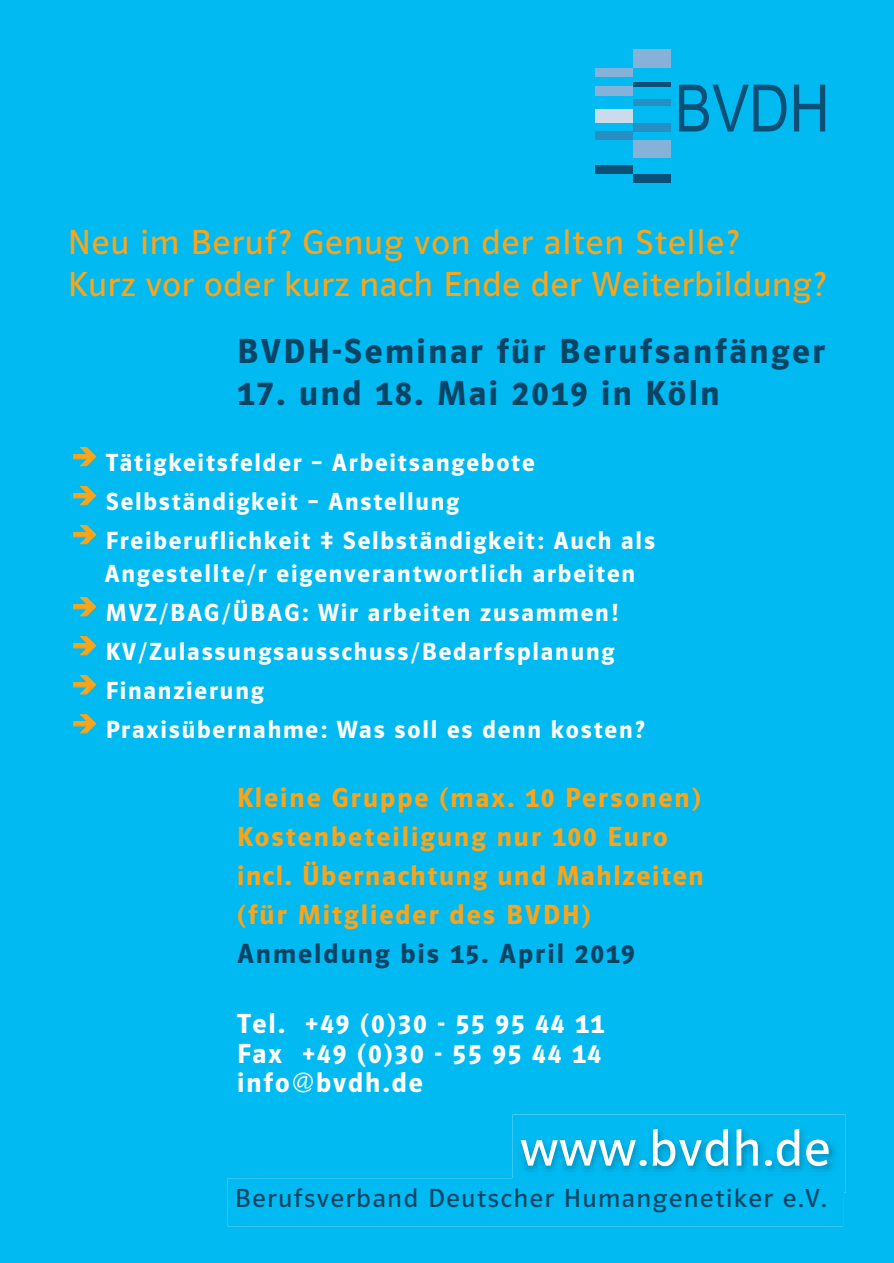
<style>
.page{position:relative;width:894px;height:1263px;background:#fff}
.page>*{position:absolute;margin:0;border:0;box-sizing:border-box;transform-origin:0 0}
.t1{font:52.8px "Polo 22 Buch";letter-spacing:.03em;color:#fff}
.t2{font:36px/42px "Polo 22 Buch";letter-spacing:.025em;color:#f9a51b}
.t3{font:36px "Polo 22 Halbfett";letter-spacing:.07em;color:#074465}
.t4{font:28.5px/39px "Polo 22 Halbfett";letter-spacing:.07em;color:#f9a51b}
.t5{font:28.5px/29.4px "Polo 22 Halbfett";letter-spacing:.07em;color:#fff;text-align:justify}
.t6{font:28.5px "Polo 22 Halbfett";letter-spacing:.07em;color:#074465}
.t7{font:27px "Polo 22 Buch";letter-spacing:.065em;color:#074465}
.t8{font:25.5px/39px "Polo 22 Halbfett";letter-spacing:.07em;color:#fff}
</style>
<div class="page">
<div style="left:0;top:0;width:894px;height:1262px;background:#00baf1"></div>
<img style="left:512px;top:1114px;width:333px;height:78px">
<div style="left:228px;top:1177px;width:615px;height:48px;background:#00baf1"></div>
<div style="left:512px;top:1177px;width:331px;height:15px;background:#00baf1"></div>
<div style="left:595px;top:68px;width:38px;height:9px;background:#86b1d9"></div>
<div style="left:595px;top:86px;width:38px;height:10px;background:#86b1d9"></div>
<div style="left:633px;top:174px;width:37px;height:9px;background:#0a5077"></div>
<div style="left:595px;top:131px;width:38px;height:9px;background:#278fc4"></div>
<div style="left:633px;top:123px;width:37px;height:8px;background:#278fc4"></div>
<div style="left:633px;top:140px;width:37px;height:18px;background:#86b1d9"></div>
<svg style="left:679px;top:85px;width:107px;height:46px;background:#0392c3"></svg>
<svg style="left:794px;top:85px;width:31px;height:46px"></svg>
<div style="left:633px;top:49px;width:37px;height:19px;background:#86b1d9"></div>
<div style="left:596px;top:109px;width:37px;height:14px;background:#cbdbe9"></div>
<hr style="left:633px;top:82px;width:37px;height:4px;background:#0a5077">
<div style="left:633px;top:99px;width:37px;height:6px;background:#278fc4"></div>
<div style="left:595px;top:165px;width:38px;height:9px;background:#0a5077"></div>
<svg style="left:74px;top:447px;width:22px;height:18px"></svg>
<svg style="left:74px;top:486px;width:22px;height:18px"></svg>
<svg style="left:74px;top:525px;width:22px;height:18px"></svg>
<svg style="left:74px;top:597px;width:22px;height:18px"></svg>
<svg style="left:74px;top:636px;width:22px;height:18px"></svg>
<svg style="left:74px;top:675px;width:22px;height:18px"></svg>
<svg style="left:74px;top:714px;width:22px;height:18px"></svg>
<h2 class="t2" style="left:68px;top:221px;width:759px">Neu im Beruf? Genug von der alten Stelle?<br>Kurz vor oder kurz nach Ende der Weiterbildung?</h2>
<h2 class="t3" style="left:237px;top:331px;width:589px">BVDH-Seminar für Berufsanfänger</h2>
<h2 class="t3" style="left:237px;top:373px;width:484px">17. und 18. Mai 2019 in Köln</h2>
<p class="t8" style="left:74px;top:443px;width:583px"><sup>E</sup> Tätigkeitsfelder – Arbeitsangebote<br><sup>E</sup> Selbständigkeit – Anstellung<br><sup>E</sup> Freiberuflichkeit ‡ Selbständigkeit: Auch als</p>
<p class="t8" style="left:74px;top:554px;width:572px;text-indent:31px">Angestellte/r eigenverantwortlich arbeiten <sup>E</sup> MVZ/BAG/ÜBAG: Wir arbeiten zusammen!<br><sup>E</sup> KV/Zulassungsausschuss/Bedarfsplanung<br><sup>E</sup> Finanzierung<br><sup>E</sup> Praxisübernahme: Was soll es denn kosten?</p>
<p class="t4" style="left:237px;top:778px;width:468px">Kleine Gruppe (max. 10 Personen)<br>Kostenbeteiligung nur 100 Euro incl. Übernachtung und Mahlzeiten (für Mitglieder des BVDH)</p>
<p class="t6" style="left:237px;top:938px;width:399px">Anmeldung bis 15. April 2019</p>
<p class="t5" style="left:237px;top:1008px;width:368px">Tel. +49 (0)30 - 55 95 44 11<br>Fax +49 (0)30 - 55 95 44 14 info@bvdh.de</p>
<h1 class="t1" style="left:520px;top:1119px;width:311px">www.bvdh.de</h1>
<p class="t7" style="left:235px;top:1183px;width:593px">Berufsverband Deutscher Humangenetiker e.V.</p>
</div>
